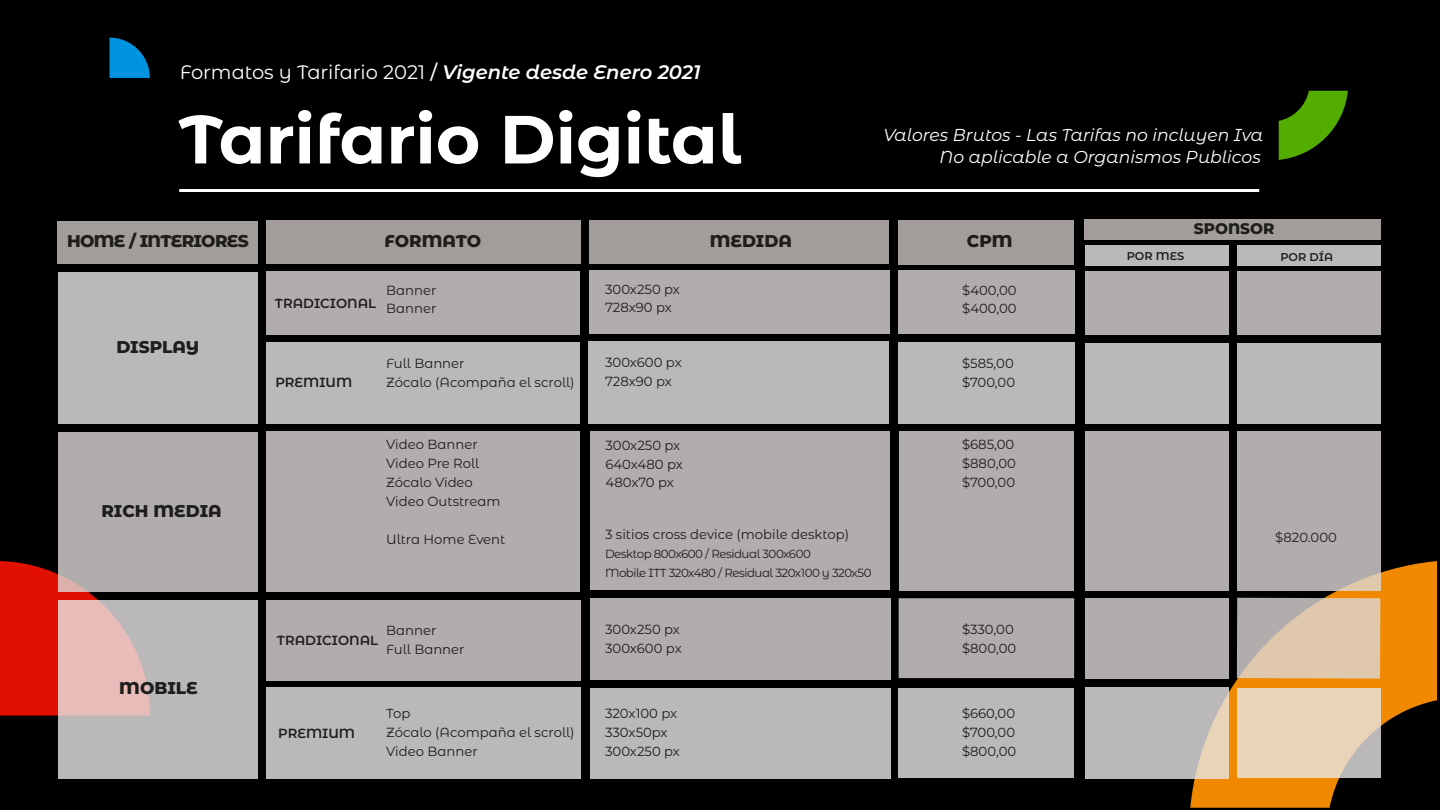
<style>
.page{position:relative;width:1440px;height:810px;background:#000}
.page>*{position:absolute;margin:0;border:0;box-sizing:border-box;transform-origin:0 0}
.t1{font:700 67.95px "Montserrat Alternates";color:#fff}
.t2{font:19.5px "Montserrat Alternates";color:#fff}
.t3{font:italic 17.25px "Montserrat Alternates";color:#fff}
.t4{font:800 17.02px "Montserrat Alternates";letter-spacing:-.005em;color:#1d1d1b}
.t5{font:800 17.02px "Montserrat Alternates";letter-spacing:-.04em;color:#1d1d1b}
.t6{font:800 15.3px "Montserrat Alternates";color:#1d1d1b}
.t7{font:13.2px/18.9px "Montserrat Alternates";color:#1d1d1b}
.t8{font:600 13.2px "Montserrat Alternates";color:#1d1d1b}
.t9{font:11.85px/18.9px "Montserrat Alternates";letter-spacing:-.04em;color:#1d1d1b}
.t10{font:600 11.32px "Montserrat Alternates";color:#1d1d1b}
.s1{font-weight:500}
.s2{font-weight:600;font-style:italic}
</style>
<div class="page">
<svg style="left:109px;top:38px;width:41px;height:40px"></svg>
<svg style="left:1279px;top:91px;width:69px;height:69px"></svg>
<svg style="left:0;top:561px;width:150px;height:155px;background:#d01001"></svg>
<svg style="left:1190px;top:561px;width:247px;height:247px;fill:#f08800"></svg>
<hr style="left:179px;top:189px;width:1080px;height:3px;background:#fff">
<div style="left:590px;top:220px;width:299px;height:44px;background:#a29d9a"></div>
<div style="left:899px;top:431px;width:175px;height:159px;background:#b0adac"></div>
<div style="left:898px;top:342px;width:176px;height:82px;background:#bab8b9"></div>
<div style="left:266px;top:431px;width:314px;height:161px;background:#b0adac"></div>
<div style="left:58px;top:272px;width:199px;height:152px;background:#bab8b9"></div>
<div style="left:58px;top:432px;width:199px;height:160px;background:#b0adac"></div>
<div style="left:58px;top:221px;width:200px;height:42px;background:#a29d9a"></div>
<div style="left:1084px;top:219px;width:297px;height:21px;background:#a29d9a"></div>
<div style="left:1085px;top:246px;width:143px;height:20px;background:#bab8b9"></div>
<div style="left:266px;top:220px;width:314px;height:44px;background:#a29d9a"></div>
<div style="left:898px;top:220px;width:176px;height:44px;background:#a29d9a"></div>
<div style="left:1237px;top:246px;width:143px;height:20px;background:#bab8b9"></div>
<div style="left:1085px;top:271px;width:143px;height:64px;background:#b0adac"></div>
<div style="left:1237px;top:271px;width:143px;height:64px;background:#b0adac"></div>
<div style="left:1085px;top:343px;width:143px;height:80px;background:#bab8b9"></div>
<div style="left:1237px;top:343px;width:143px;height:80px;background:#bab8b9"></div>
<div style="left:1085px;top:431px;width:143px;height:159px;background:#b0adac"></div>
<div style="left:1237px;top:431px;width:143px;height:159px;background:#b0adac"></div>
<div style="left:589px;top:271px;width:300px;height:63px;background:#b0adac"></div>
<div style="left:899px;top:598px;width:175px;height:80px;background:#b0adac"></div>
<div style="left:899px;top:688px;width:175px;height:90px;background:#bab8b9"></div>
<div style="left:266px;top:687px;width:315px;height:92px;background:#bab8b9"></div>
<div style="left:590px;top:688px;width:300px;height:91px;background:#bab8b9"></div>
<div style="left:590px;top:598px;width:300px;height:82px;background:#b0adac"></div>
<div style="left:1085px;top:598px;width:143px;height:80px;background:#b0adac"></div>
<svg style="left:1237px;top:598px;width:143px;height:81px;background:#d3c0aa"></svg>
<svg style="left:1085px;top:688px;width:143px;height:91px;background:#c0bbb9"></svg>
<svg style="left:1237px;top:688px;width:143px;height:90px;background:#e5d1b9"></svg>
<div style="left:266px;top:600px;width:315px;height:81px;background:#b0adac"></div>
<div style="left:266px;top:342px;width:314px;height:82px;background:#bab8b9"></div>
<div style="left:266px;top:271px;width:314px;height:63px;background:#b0adac"></div>
<svg style="left:58px;top:601px;width:199px;height:178px;background:#c5b8b9"></svg>
<div style="left:898px;top:270px;width:176px;height:64px;background:#b0adac"></div>
<div style="left:589px;top:341px;width:300px;height:83px;background:#bab8b9"></div>
<div style="left:590px;top:432px;width:300px;height:158px;background:#b0adac"></div>
<h2 class="t2" style="left:180px;top:58px;width:522px">Formatos y Tarifario 2021 <span class="s1">/</span> <span class="s2">Vigente desde Enero 2021</span></h2>
<h1 class="t1" style="left:179px;top:90px;width:564px">Tarifario Digital</h1>
<p class="t5" style="left:67px;top:228px;width:183px">HOME / INTERIORES</p>
<p class="t4" style="left:384px;top:228px;width:98px">FORMATO</p>
<p class="t4" style="left:710px;top:228px;width:84px">MEDIDA</p>
<p class="t4" style="left:116px;top:334px;width:84px">DISPLAY</p>
<p class="t8" style="left:275px;top:294px;width:103px">TRADICIONAL</p>
<p class="t7" style="left:386px;top:280px;width:52px">Banner<br>Banner</p>
<p class="t7" style="left:386px;top:353px;width:80px">Full Banner</p>
<p class="t8" style="left:275px;top:373px;width:78px">PREMIUM</p>
<p class="t7" style="left:386px;top:372px;width:190px">Zócalo (Acompaña el scroll)</p>
<p class="t7" style="left:605px;top:279px;width:76px">300x250 px<br>728x90 px</p>
<p class="t7" style="left:605px;top:353px;width:78px">300x600 px<br>728x90 px</p>
<h3 class="t3" style="left:883px;top:123px;width:381px">Valores Brutos - Las Tarifas no incluyen Iva</h3>
<h3 class="t3" style="left:940px;top:145px;width:323px">No aplicable a Organismos Publicos</h3>
<p class="t4" style="left:967px;top:228px;width:47px">CPM</p>
<p class="t7" style="left:962px;top:280px;width:56px">$400,00 $400,00</p>
<p class="t7" style="left:962px;top:353px;width:55px">$585,00 $700,00</p>
<p class="t6" style="left:1194px;top:218px;width:82px">SPONSOR</p>
<p class="t10" style="left:1127px;top:248px;width:59px">POR MES</p>
<p class="t10" style="left:1280px;top:248px;width:54px">POR DÍA</p>
<p class="t4" style="left:101px;top:499px;width:122px">RICH MEDIA</p>
<p class="t7" style="left:386px;top:435px;width:116px">Video Banner<br>Video Pre Roll<br>Zócalo Video<br>Video Outstream</p>
<p class="t7" style="left:386px;top:529px;width:121px">Ultra Home Event</p>
<p class="t7" style="left:605px;top:435px;width:79px">300x250 px<br>640x480 px<br>480x70 px</p>
<p class="t7" style="left:605px;top:525px;width:246px">3 sitios cross device (mobile desktop)</p>
<p class="t9" style="left:605px;top:544px;width:268px">Desktop 800x600 / Residual 300x600<br>Mobile ITT 320x480 / Residual 320x100 y 320x50</p>
<p class="t7" style="left:962px;top:435px;width:55px;text-align:justify">$685,00 $880,00 $700,00</p>
<p class="t7" style="left:1275px;top:527px;width:63px">$820.000</p>
<p class="t4" style="left:119px;top:676px;width:80px">MOBILE</p>
<p class="t8" style="left:277px;top:631px;width:103px">TRADICIONAL</p>
<p class="t7" style="left:386px;top:621px;width:80px">Banner<br>Full Banner</p>
<p class="t8" style="left:278px;top:724px;width:78px">PREMIUM</p>
<p class="t7" style="left:386px;top:704px;width:190px">Top<br>Zócalo (Acompaña el scroll)<br>Video Banner</p>
<p class="t7" style="left:605px;top:619px;width:78px">300x250 px<br>300x600 px</p>
<p class="t7" style="left:962px;top:619px;width:56px">$330,00 $800,00</p>
<p class="t7" style="left:605px;top:704px;width:76px">320x100 px<br>330x50px<br>300x250 px</p>
<p class="t7" style="left:962px;top:704px;width:56px;text-align:justify">$660,00 $700,00 $800,00</p>
</div>
